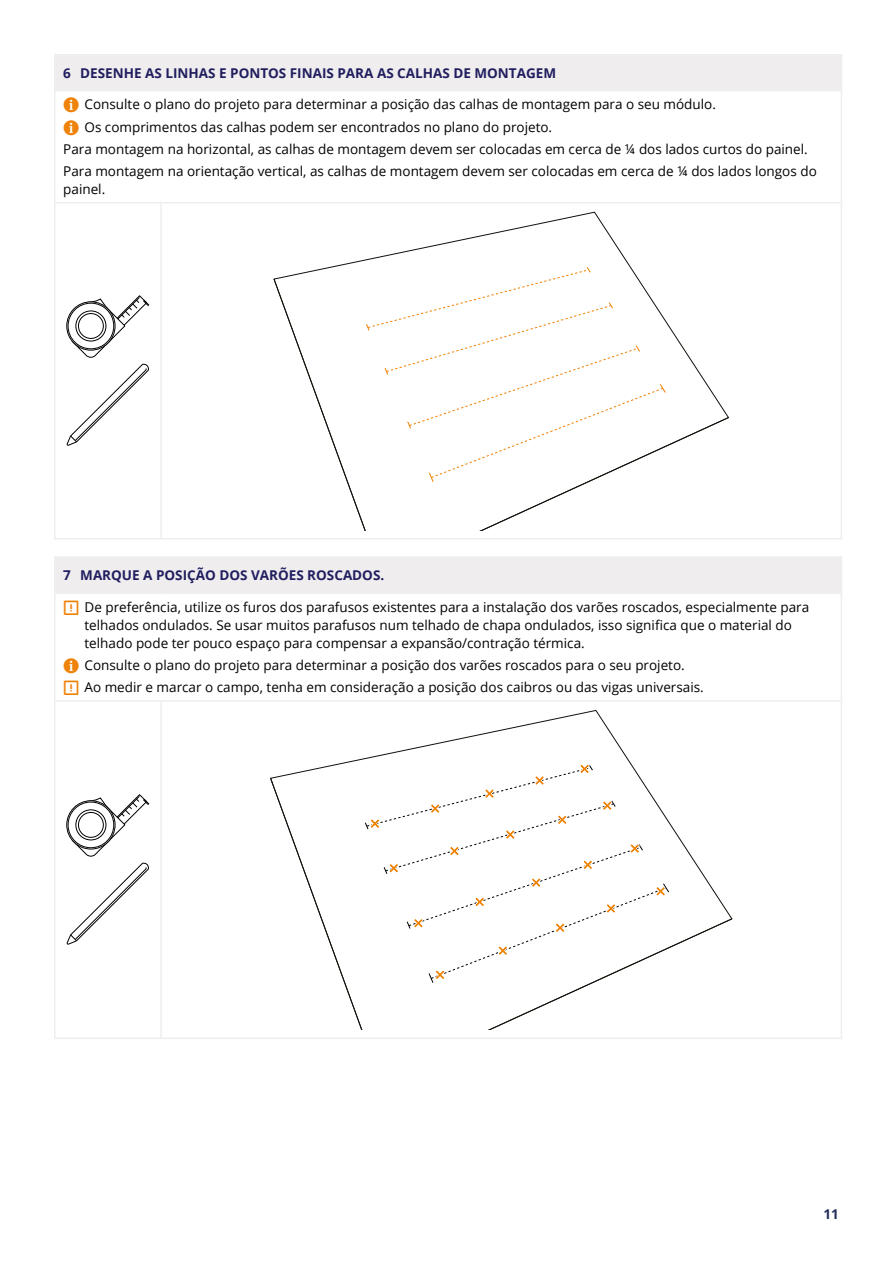
<style>
.page{position:relative;width:893px;height:1263px;background:#fff}
.page>*{position:absolute;margin:0;border:0;box-sizing:border-box;transform-origin:0 0}
.t1{font:13.5px/22.2px "Open Sans";color:#000}
.t2{font:700 13.5px "Open Sans";color:#201e5e}
.t3{font:700 13.5px "Open Sans";color:#222d57}
.s1{color:#ef8309}
</style>
<div class="page">
<div style="left:55px;top:55px;width:786px;height:36px;background:#f0edef"></div>
<hr style="left:54px;top:54px;width:107px;height:2px;background:#f0edef">
<hr style="left:54px;top:56px;width:2px;height:34px;background:#f0edef">
<hr style="left:161px;top:54px;width:681px;height:2px;background:#f0edef">
<hr style="left:841px;top:56px;width:1px;height:34px;background:#f0edef">
<hr style="left:54px;top:90px;width:107px;height:1px;background:#f0edef">
<hr style="left:54px;top:91px;width:2px;height:111px;background:#f0edef">
<hr style="left:161px;top:90px;width:681px;height:1px;background:#f0edef">
<hr style="left:841px;top:91px;width:1px;height:111px;background:#f0edef">
<hr style="left:54px;top:202px;width:107px;height:1px;background:#f0edef">
<hr style="left:54px;top:203px;width:2px;height:335px;background:#f0edef">
<hr style="left:161px;top:202px;width:681px;height:1px;background:#f0edef">
<hr style="left:160px;top:203px;width:2px;height:335px;background:#f0edef">
<hr style="left:841px;top:203px;width:1px;height:335px;background:#f0edef">
<hr style="left:54px;top:538px;width:107px;height:1px;background:#f0edef">
<hr style="left:161px;top:538px;width:681px;height:1px;background:#f0edef">
<svg style="left:66px;top:295px;width:84px;height:151px"></svg>
<svg style="left:273px;top:212px;width:456px;height:318px"></svg>
<svg style="left:365px;top:266px;width:301px;height:217px"></svg>
<div style="left:55px;top:557px;width:786px;height:36px;background:#f0edef"></div>
<hr style="left:54px;top:556px;width:107px;height:2px;background:#f0edef">
<hr style="left:54px;top:558px;width:2px;height:34px;background:#f0edef">
<hr style="left:161px;top:556px;width:681px;height:2px;background:#f0edef">
<hr style="left:841px;top:558px;width:1px;height:34px;background:#f0edef">
<hr style="left:54px;top:592px;width:107px;height:2px;background:#f0edef">
<hr style="left:54px;top:594px;width:2px;height:106px;background:#f0edef">
<hr style="left:161px;top:592px;width:681px;height:2px;background:#f0edef">
<hr style="left:841px;top:594px;width:1px;height:106px;background:#f0edef">
<hr style="left:54px;top:700px;width:107px;height:2px;background:#f0edef">
<hr style="left:54px;top:702px;width:2px;height:335px;background:#f0edef">
<hr style="left:161px;top:700px;width:681px;height:2px;background:#f0edef">
<hr style="left:160px;top:702px;width:2px;height:335px;background:#f0edef">
<hr style="left:841px;top:702px;width:1px;height:335px;background:#f0edef">
<hr style="left:54px;top:1037px;width:107px;height:2px;background:#f0edef">
<hr style="left:161px;top:1037px;width:681px;height:2px;background:#f0edef">
<svg style="left:66px;top:794px;width:84px;height:150px"></svg>
<svg style="left:270px;top:710px;width:463px;height:320px"></svg>
<svg style="left:364px;top:762px;width:306px;height:222px"></svg>
<p class="t2" style="left:63px;top:63px;width:494px">6 DESENHE AS LINHAS E PONTOS FINAIS PARA AS CALHAS DE MONTAGEM</p>
<p class="t1" style="left:63px;top:93px;width:654px"><span class="s1">✔</span> Consulte o plano do projeto para determinar a posição das calhas de montagem para o seu módulo.</p>
<p class="t1" style="left:63px;top:115px;width:755px"><span class="s1">✔</span> Os comprimentos das calhas podem ser encontrados no plano do projeto.<br>Para montagem na horizontal, as calhas de montagem devem ser colocadas em cerca de ¼ dos lados curtos do painel.<br>Para montagem na orientação vertical, as calhas de montagem devem ser colocadas em cerca de ¼ dos lados longos do</p>
<p class="t1" style="left:63px;top:178px;width:44px">painel.</p>
<p class="t2" style="left:63px;top:566px;width:323px">7 MARQUE A POSIÇÃO DOS VARÕES ROSCADOS.</p>
<p class="t1" style="left:85px;top:598px;width:726px;line-height:18px;text-indent:-21px"><span class="s1">✓</span> De preferência, utilize os furos dos parafusos existentes para a instalação dos varões roscados, especialmente para telhados ondulados. Se usar muitos parafusos num telhado de chapa ondulados, isso significa que o material do telhado pode ter pouco espaço para compensar a expansão/contração térmica.</p>
<p class="t1" style="left:63px;top:654px;width:623px"><span class="s1">✔</span> Consulte o plano do projeto para determinar a posição dos varões roscados para o seu projeto.</p>
<p class="t1" style="left:63px;top:676px;width:642px"><span class="s1">✓</span> Ao medir e marcar o campo, tenha em consideração a posição dos caibros ou das vigas universais.</p>
<p class="t3" style="left:824px;top:1205px;width:17px">11</p>
</div>
